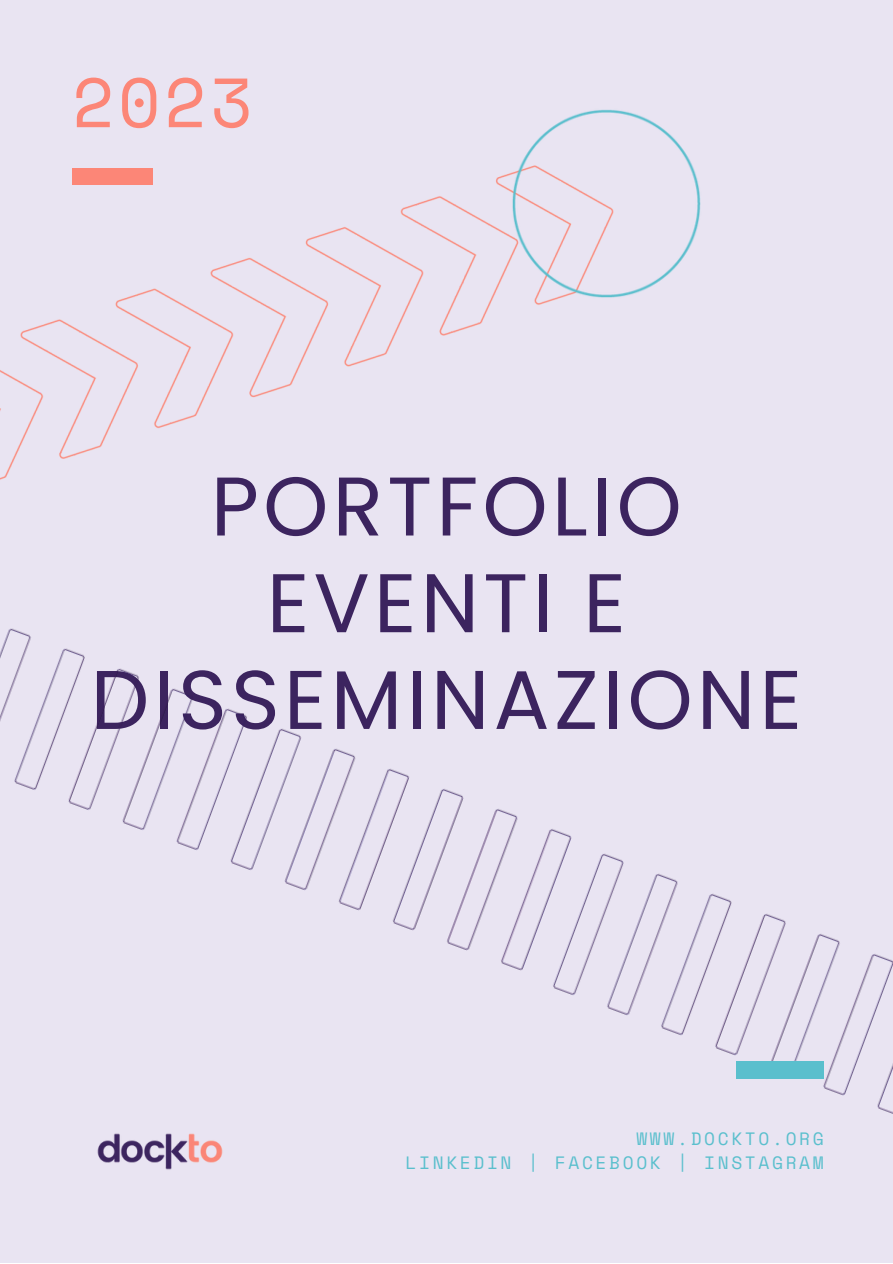
<style>
.page{position:relative;width:893px;height:1264px;background:#fff}
.page>*{position:absolute;margin:0;border:0;box-sizing:border-box;transform-origin:0 0}
.t1{font:83.1px "Poppins";letter-spacing:.05em;color:#3c245f}
.t2{font:69.45px "Space Mono";color:#fc8677}
.t3{font:17.85px "Space Mono";letter-spacing:.15em;color:#5abfcd}
</style>
<div class="page">
<div style="left:0;top:0;width:892px;height:1262px;background:#e9e4f2"></div>
<img style="left:0;top:168px;width:464px;height:312px">
<img style="left:97px;top:1133px;width:126px;height:37px">
<img style="left:464px;top:109px;width:237px;height:221px">
<img style="left:0;top:628px;width:572px;height:343px">
<img style="left:544px;top:848px;width:348px;height:266px">
<div style="left:736px;top:1061px;width:87px;height:17px;background:#5abfcd"></div>
<p class="t2" style="left:72px;top:49px;width:182px">2023</p>
<p class="t1" style="left:211px;top:448px;width:472px">PORTFOLIO</p>
<p class="t1" style="left:267px;top:545px;width:360px">EVENTI E</p>
<p class="t1" style="left:91px;top:641px;width:713px">DISSEMINAZIONE</p>
<p class="t3" style="left:636px;top:1124px;width:189px">WWW.DOCKTO.ORG</p>
<p class="t3" style="left:405px;top:1148px;width:419px">LINKEDIN | FACEBOOK | INSTAGRAM</p>
</div>
